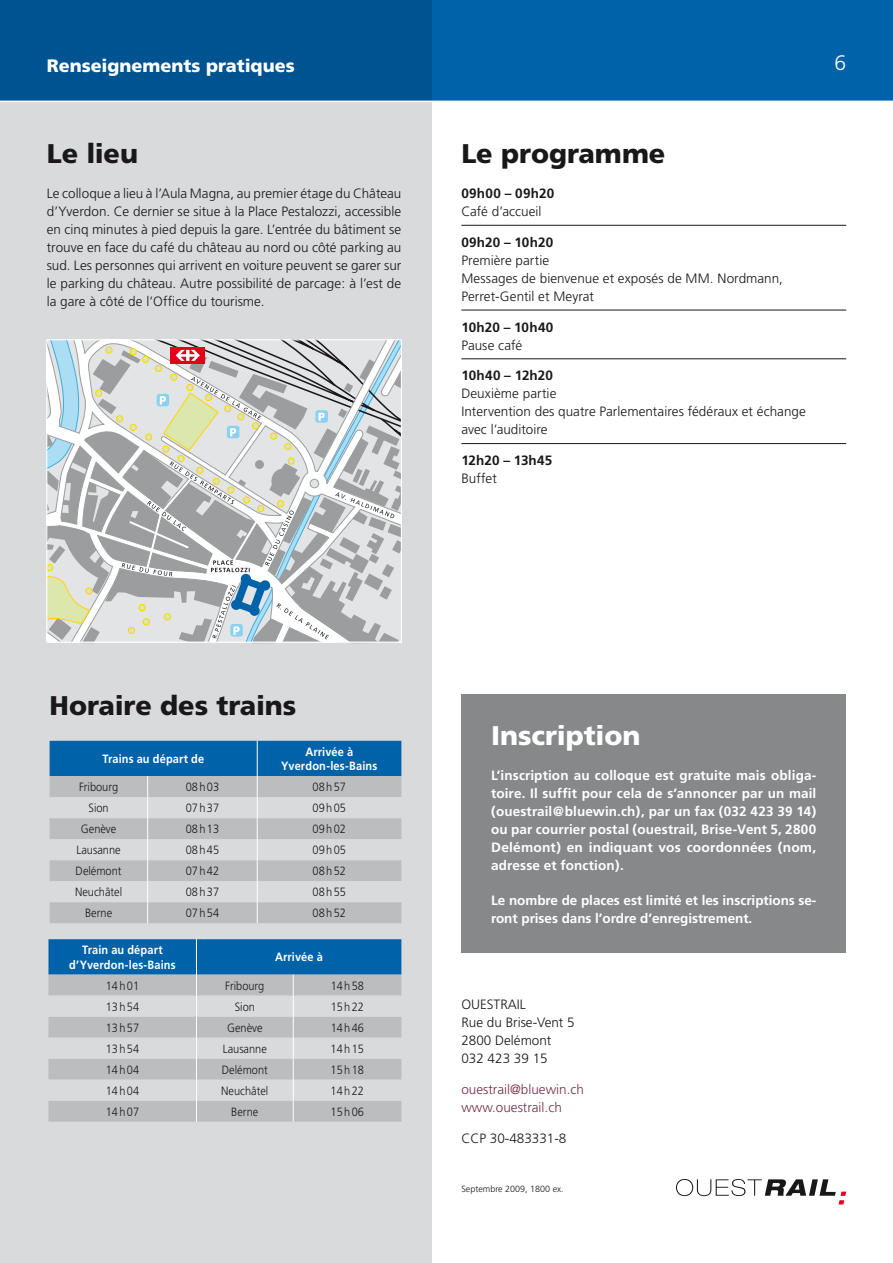
<style>
.page{position:relative;width:893px;height:1263px;background:#fff}
.page>*{position:absolute;margin:0;border:0;box-sizing:border-box;transform-origin:0 0}
.t1{font:900 27px "Frutiger";color:#1a171b}
.t2{font:900 27px "Frutiger";letter-spacing:-.005em;color:#fff}
.t3{font:300 21px "Frutiger";color:#fff}
.t4{font:900 18px "Frutiger";color:#fff}
.t5{font:300 13.5px/18px "Frutiger";color:#1a171b}
.t6{font:700 13.5px/18px "Frutiger";letter-spacing:-.005em;color:#fff;text-align:justify}
.t7{font:700 13.5px "Frutiger";letter-spacing:.015em;color:#1a171b}
.t8{font:300 13.5px/18px "Frutiger";color:#773046}
.t9{font:300 12px "Frutiger";color:#1a171b;scale:.92 1}
.t10{font:700 12px/14.4px "Frutiger";letter-spacing:.015em;color:#fff;text-align:center;scale:.92 1}
.t11{font:300 9px "Frutiger";color:#1a171b}
</style>
<div class="page">
<div style="left:0;top:0;width:432px;height:1263px;background:#d9dadb"></div>
<div style="left:0;top:0;width:893px;height:101px;background:linear-gradient(to right,#004f8b,#0066af)"></div>
<hr style="left:0;top:101px;width:893px;height:1px;background:#fff">
<div style="left:461px;top:694px;width:385px;height:259px;background:#87888a"></div>
<svg style="left:676px;top:1179px;width:170px;height:25px"></svg>
<svg style="left:50px;top:741px;width:351px;height:182px"></svg>
<svg style="left:48px;top:939px;width:353px;height:183px"></svg>
<hr style="left:461px;top:225px;width:385px;height:1px;background:#1a171b">
<hr style="left:461px;top:310px;width:385px;height:1px;background:#1a171b">
<hr style="left:461px;top:358px;width:385px;height:1px;background:#1a171b">
<hr style="left:461px;top:443px;width:385px;height:1px;background:#1a171b">
<svg style="left:48px;top:341px;width:352px;height:300px"></svg>
<div style="left:46px;top:339px;width:356px;height:304px;border:1px solid #fff"></div>
<h3 class="t4" style="left:47px;top:55px;width:249px">Renseignements pratiques</h3>
<h1 class="t1" style="left:47px;top:137px;width:93px">Le lieu</h1>
<p class="t5" style="left:47px;top:185px;width:356px;text-align:justify">Le colloque a lieu à l’Aula Magna, au premier étage du Château d’Yverdon. Ce dernier se situe à la Place Pestalozzi, accessible en cinq minutes à pied depuis la gare. L’entrée du bâtiment se trouve en face du café du château au nord ou côté parking au sud. Les personnes qui arrivent en voiture peuvent se garer sur le parking du château. Autre possibilité de parcage: à l’est de la gare à côté de l’Office du tourisme.</p>
<h1 class="t1" style="left:461px;top:137px;width:206px">Le programme</h1>
<p class="t7" style="left:461px;top:186px;width:94px">09h00 – 09h20</p>
<p class="t5" style="left:461px;top:203px;width:82px">Café d’accueil</p>
<p class="t7" style="left:461px;top:234px;width:93px">09h20 – 10h20</p>
<p class="t5" style="left:461px;top:251px;width:323px">Première partie<br>Messages de bienvenue et exposés de MM. Nordmann,<br>Perret-Gentil et Meyrat</p>
<p class="t7" style="left:461px;top:319px;width:94px">10h20 – 10h40</p>
<p class="t5" style="left:461px;top:336px;width:62px">Pause café</p>
<p class="t7" style="left:461px;top:368px;width:93px">10h40 – 12h20</p>
<p class="t5" style="left:461px;top:385px;width:346px">Deuxième partie<br>Intervention des quatre Parlementaires fédéraux et échange avec l’auditoire</p>
<p class="t7" style="left:461px;top:452px;width:93px">12h20 – 13h45</p>
<p class="t5" style="left:461px;top:470px;width:37px">Buffet</p>
<h2 class="t3" style="left:834px;top:51px;width:13px">6</h2>
<h1 class="t1" style="left:50px;top:690px;width:248px">Horaire des trains</h1>
<p class="t10" style="left:103px;top:752px;width:112px">Trains au départ de</p>
<p class="t10" style="left:281px;top:744px;width:106px">Arrivée à<br>Yverdon-les-Bains</p>
<p class="t9" style="left:79px;top:780px;width:44px">Fribourg</p>
<p class="t9" style="left:186px;top:780px;width:38px">08h03</p>
<p class="t9" style="left:313px;top:780px;width:38px">08h57</p>
<p class="t9" style="left:89px;top:801px;width:23px">Sion</p>
<p class="t9" style="left:186px;top:801px;width:38px">07h37</p>
<p class="t9" style="left:313px;top:801px;width:38px">09h05</p>
<p class="t9" style="left:81px;top:822px;width:40px">Genève</p>
<p class="t9" style="left:186px;top:822px;width:38px">08h13</p>
<p class="t9" style="left:313px;top:822px;width:38px">09h02</p>
<p class="t9" style="left:77px;top:843px;width:49px">Lausanne</p>
<p class="t9" style="left:186px;top:843px;width:38px">08h45</p>
<p class="t9" style="left:313px;top:843px;width:38px">09h05</p>
<p class="t9" style="left:76px;top:864px;width:51px">Delémont</p>
<p class="t9" style="left:186px;top:864px;width:38px">07h42</p>
<p class="t9" style="left:313px;top:864px;width:38px">08h52</p>
<p class="t9" style="left:75px;top:885px;width:53px">Neuchâtel</p>
<p class="t9" style="left:186px;top:885px;width:38px">08h37</p>
<p class="t9" style="left:313px;top:885px;width:38px">08h55</p>
<p class="t9" style="left:85px;top:906px;width:31px">Berne</p>
<p class="t9" style="left:186px;top:906px;width:38px">07h54</p>
<p class="t9" style="left:313px;top:906px;width:38px">08h52</p>
<p class="t10" style="left:69px;top:943px;width:117px">Train au départ d’Yverdon-les-Bains</p>
<p class="t10" style="left:275px;top:950px;width:54px">Arrivée à</p>
<p class="t9" style="left:106px;top:979px;width:38px">14h01</p>
<p class="t9" style="left:225px;top:979px;width:44px">Fribourg</p>
<p class="t9" style="left:331px;top:979px;width:38px">14h58</p>
<p class="t9" style="left:106px;top:1000px;width:38px">13h54</p>
<p class="t9" style="left:235px;top:1000px;width:23px">Sion</p>
<p class="t9" style="left:331px;top:1000px;width:38px">15h22</p>
<p class="t9" style="left:106px;top:1021px;width:38px">13h57</p>
<p class="t9" style="left:227px;top:1021px;width:40px">Genève</p>
<p class="t9" style="left:331px;top:1021px;width:38px">14h46</p>
<p class="t9" style="left:106px;top:1042px;width:38px">13h54</p>
<p class="t9" style="left:223px;top:1042px;width:49px">Lausanne</p>
<p class="t9" style="left:331px;top:1042px;width:38px">14h15</p>
<p class="t9" style="left:106px;top:1063px;width:38px">14h04</p>
<p class="t9" style="left:222px;top:1063px;width:51px">Delémont</p>
<p class="t9" style="left:331px;top:1063px;width:38px">15h18</p>
<p class="t9" style="left:106px;top:1084px;width:38px">14h04</p>
<p class="t9" style="left:221px;top:1084px;width:53px">Neuchâtel</p>
<p class="t9" style="left:331px;top:1084px;width:38px">14h22</p>
<p class="t9" style="left:106px;top:1105px;width:38px">14h07</p>
<p class="t9" style="left:231px;top:1105px;width:31px">Berne</p>
<p class="t9" style="left:331px;top:1105px;width:38px">15h06</p>
<h1 class="t2" style="left:491px;top:720px;width:151px">Inscription</h1>
<p class="t6" style="left:491px;top:767px;width:327px">L’inscription au colloque est gratuite mais obliga&shy;toire. Il suffit pour cela de s’annoncer par un mail (ouestrail@bluewin.ch), par un fax (032 423 39 14) ou par courrier postal (ouestrail, Brise-Vent 5, 2800<br>Delémont) en indiquant vos coordonnées (nom, adresse et fonction).</p>
<p class="t6" style="left:491px;top:892px;width:327px">Le nombre de places est limité et les inscriptions se&shy;ront prises dans l’ordre d’enregistrement.</p>
<p class="t5" style="left:461px;top:995px;width:115px">OUESTRAIL<br>Rue du Brise-Vent 5<br>2800 Delémont<br>032 423 39 15</p>
<p class="t8" style="left:461px;top:1080px;width:124px">ouestrail@bluewin.ch www.ouestrail.ch</p>
<p class="t5" style="left:461px;top:1129px;width:107px">CCP 30-483331-8</p>
<p class="t11" style="left:461px;top:1183px;width:104px">Septembre 2009, 1800 ex.</p>
</div>
